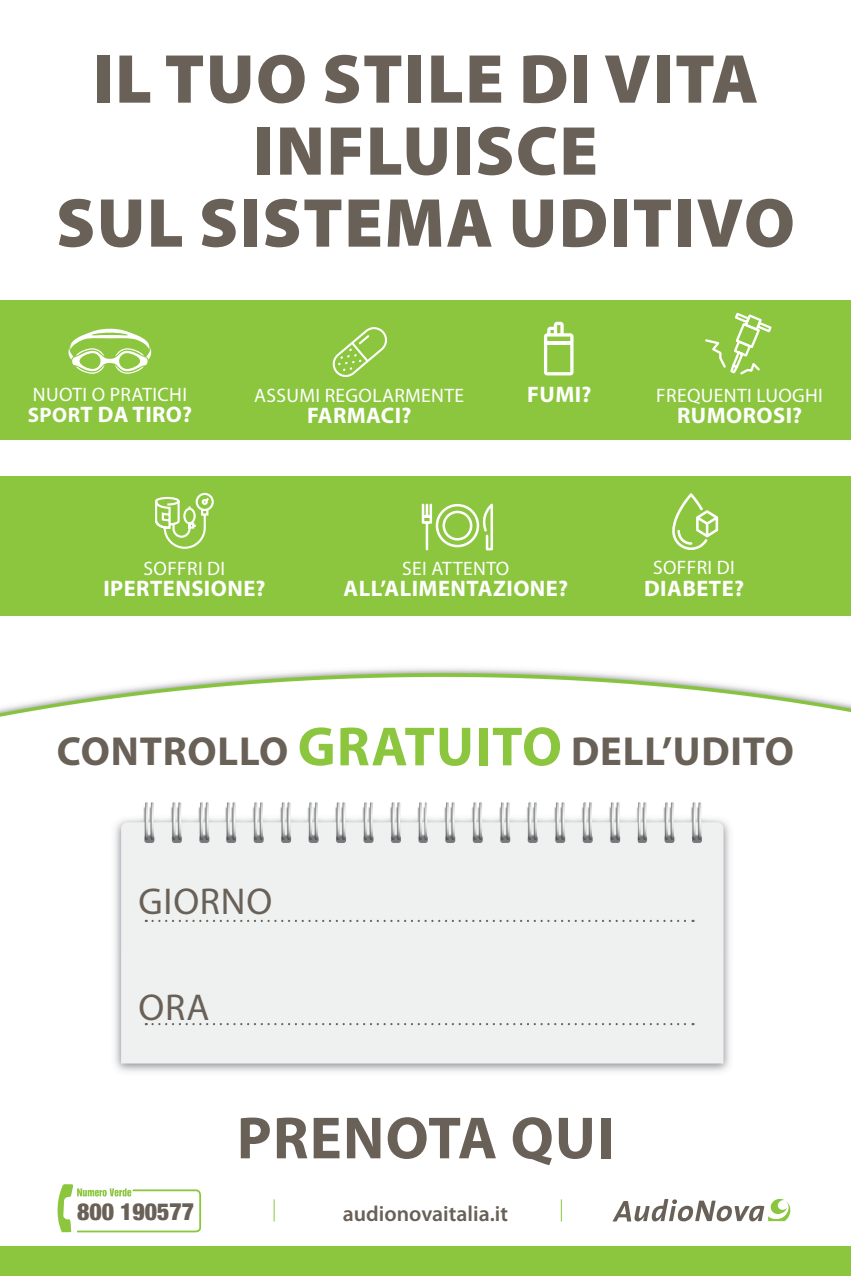
<style>
.page{position:relative;width:851px;height:1276px;background:#fff}
.page>*{position:absolute;margin:0;border:0;box-sizing:border-box;transform-origin:0 0}
.t1{font:900 69.9px/72px "Myriad Pro";letter-spacing:.02em;color:#696057;text-align:center}
.t2{font:700 60px "Myriad Pro";letter-spacing:.02em;color:#696057}
.t3{font:700 40.72px "Myriad Pro";letter-spacing:.02em;color:#696057}
.t4{font:37.5px "Myriad Pro";letter-spacing:.02em;color:#696057}
.t5{font:900 condensed 23.7px "Helvetica Neue";color:#696057}
.t6{font:700 22.5px "Myriad Pro";letter-spacing:.02em;color:#fff}
.t7{font:600 21.75px "Myriad Pro";color:#696057}
.t8{font:19.5px "Myriad Pro";letter-spacing:.02em;color:#fff}
.s1{font-size:21px}
.s2{font-size:55.65px;color:#8bc63e}
</style>
<div class="page">
<img style="left:0;top:439px;width:850px;height:794px">
<div style="left:0;top:1246px;width:850px;height:30px;background:#8bc63e"></div>
<div style="left:0;top:300px;width:850px;height:139px;background:#8bc63e"></div>
<div style="left:0;top:476px;width:850px;height:139px;background:#8bc63e"></div>
<svg style="left:146px;top:919px;width:547px;height:3px"></svg>
<svg style="left:146px;top:1023px;width:547px;height:2px"></svg>
<svg style="left:612px;top:1198px;width:178px;height:23px"></svg>
<svg style="left:561px;top:1199px;width:1px;height:22px"></svg>
<svg style="left:274px;top:1199px;width:1px;height:22px"></svg>
<svg style="left:54px;top:1184px;width:147px;height:48px"></svg>
<svg style="left:544px;top:322px;width:29px;height:53px"></svg>
<svg style="left:332px;top:327px;width:55px;height:50px"></svg>
<svg style="left:705px;top:312px;width:67px;height:63px"></svg>
<svg style="left:155px;top:492px;width:59px;height:57px"></svg>
<svg style="left:672px;top:493px;width:46px;height:57px"></svg>
<svg style="left:421px;top:503px;width:72px;height:48px"></svg>
<svg style="left:68px;top:329px;width:83px;height:45px"></svg>
<h1 class="t1" style="left:56px;top:40px;width:740px">IL TUO STILE DI VITA<br>INFLUISCE<br>SUL SISTEMA UDITIVO</h1>
<p class="t8" style="left:33px;top:382px;width:155px">NUOTI O PRATICHI</p>
<p class="t6" style="left:28px;top:400px;width:166px"><span class="s1">SPOR</span>T DA TIRO?</p>
<p class="t8" style="left:254px;top:383px;width:212px">ASSUMI REGOLARMENTE</p>
<p class="t6" style="left:527px;top:380px;width:66px">FUMI?</p>
<p class="t6" style="left:307px;top:401px;width:106px">FARMACI?</p>
<p class="t8" style="left:656px;top:383px;width:168px">FREQUENTI LUOGHI</p>
<p class="t6" style="left:677px;top:401px;width:127px">RUMOROSI?</p>
<p class="t8" style="left:143px;top:556px;width:83px">SOFFRI DI</p>
<p class="t6" style="left:103px;top:574px;width:164px">IPERTENSIONE?</p>
<p class="t8" style="left:402px;top:556px;width:109px">SEI ATTENTO</p>
<p class="t6" style="left:343px;top:573px;width:226px">ALL’ALIMENTAZIONE?</p>
<p class="t8" style="left:653px;top:555px;width:83px">SOFFRI DI</p>
<p class="t6" style="left:644px;top:573px;width:101px">DIABETE?</p>
<h3 class="t3" style="left:57px;top:725px;width:738px">CONTROLLO <span class="s2">GRATUITO</span> DELL’UDITO</h3>
<h3 class="t4" style="left:139px;top:878px;width:135px">GIORNO</h3>
<h3 class="t4" style="left:139px;top:984px;width:72px">ORA</h3>
<h2 class="t2" style="left:237px;top:1099px;width:379px">PRENOTA QUI</h2>
<p class="t5" style="left:77px;top:1192px;width:119px">800 190577</p>
<p class="t7" style="left:343px;top:1200px;width:167px">audionovaitalia.it</p>
</div>
